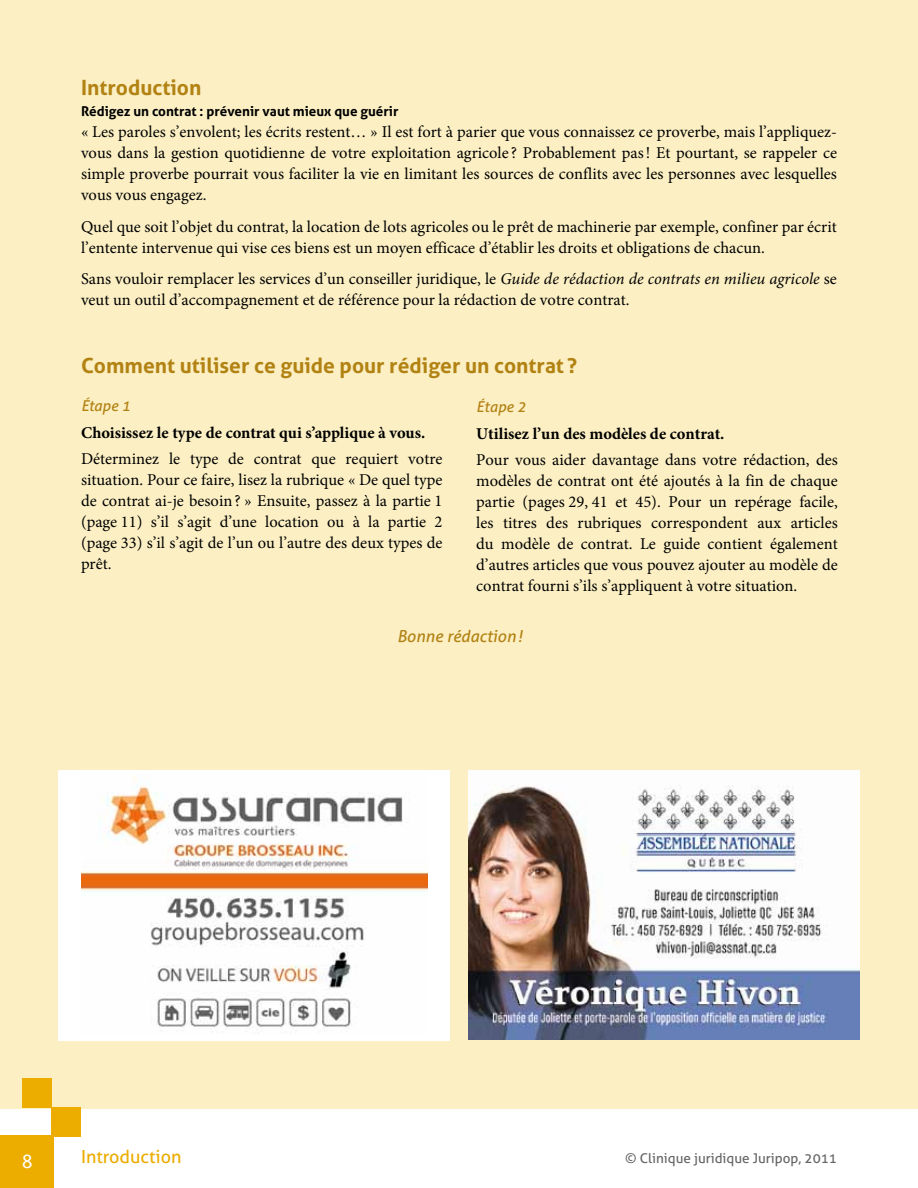
<style>
.page{position:relative;width:918px;height:1188px;background:#fff}
.page>*{position:absolute;margin:0;border:0;box-sizing:border-box;transform-origin:0 0}
.t1{font:700 21px "Aller";color:#b28213}
.t2{font:18px "Aller";color:#ecac00}
.t3{font:18px "Mangal";color:#fff}
.t4{font:16.5px/21px "Minion Pro";color:#000;text-align:justify}
.t5{font:700 16.5px "Minion Pro";color:#000}
.t6{font:italic 16.5px "Aller";color:#b28213}
.t7{font:italic 15px "Aller";color:#b28213}
.t8{font:700 13.5px "Aller";color:#000}
.t9{font:13.5px "Aller";color:#646567}
.s1{font-style:italic}
</style>
<div class="page">
<div style="left:0;top:0;width:918px;height:1108px;background:#fbefc3"></div>
<div style="left:0;top:1135px;width:53px;height:53px;background:#ecac00"></div>
<div style="left:52px;top:1107px;width:29px;height:29px;background:#ecac00"></div>
<div style="left:22px;top:1079px;width:30px;height:29px;background:#ecac00"></div>
<div style="left:58px;top:770px;width:392px;height:270px;background:#fff"></div>
<img style="left:81px;top:777px;width:346px;height:257px">
<img style="left:468px;top:770px;width:391px;height:270px">
<p class="t1" style="left:81px;top:75px;width:122px">Introduction</p>
<p class="t8" style="left:81px;top:103px;width:319px">Rédigez un contrat : prévenir vaut mieux que guérir</p>
<p class="t4" style="left:81px;top:122px;width:758px">« Les paroles s’envolent; les écrits restent… » Il est fort à parier que vous connaissez ce proverbe, mais l’appliquez&shy;vous dans la gestion quotidienne de votre exploitation agricole ? Probablement pas! Et pourtant, se rappeler ce simple proverbe pourrait vous faciliter la vie en limitant les sources de conflits avec les personnes avec lesquelles vous vous engagez.</p>
<p class="t4" style="left:81px;top:216px;width:757px">Quel que soit l’objet du contrat, la location de lots agricoles ou le prêt de machinerie par exemple, confiner par écrit l’entente intervenue qui vise ces biens est un moyen efficace d’établir les droits et obligations de chacun.</p>
<p class="t4" style="left:81px;top:269px;width:757px">Sans vouloir remplacer les services d’un conseiller juridique, le <span class="s1">Guide de rédaction de contrats en milieu agricole</span> se veut un outil d’accompagnement et de référence pour la rédaction de votre contrat.</p>
<p class="t1" style="left:81px;top:352px;width:498px">Comment utiliser ce guide pour rédiger un contrat ?</p>
<p class="t7" style="left:81px;top:397px;width:51px">Étape 1</p>
<p class="t5" style="left:81px;top:421px;width:346px">Choisissez le type de contrat qui s’applique à vous.</p>
<p class="t4" style="left:81px;top:448px;width:363px">Déterminez le type de contrat que requiert votre situation. Pour ce faire, lisez la rubrique « De quel type de contrat ai-je besoin? » Ensuite, passez à la partie 1 (page 11) s’il s’agit d’une location ou à la partie 2 (page 33) s’il s’agit de l’un ou l’autre des deux types de prêt.</p>
<p class="t7" style="left:476px;top:398px;width:51px">Étape 2</p>
<p class="t5" style="left:476px;top:422px;width:250px">Utilisez l’un des modèles de contrat.</p>
<p class="t4" style="left:476px;top:449px;width:363px">Pour vous aider davantage dans votre rédaction, des modèles de contrat ont été ajoutés à la fin de chaque partie (pages 29, 41 et 45). Pour un repérage facile, les titres des rubriques correspondent aux articles du modèle de contrat. Le guide contient également d’autres articles que vous pouvez ajouter au modèle de contrat fourni s’ils s’appliquent à votre situation.</p>
<p class="t6" style="left:397px;top:626px;width:127px">Bonne rédaction!</p>
<p class="t3" style="left:22px;top:1151px;width:12px">8</p>
<p class="t2" style="left:81px;top:1146px;width:102px">Introduction</p>
<p class="t9" style="left:625px;top:1150px;width:213px">© Clinique juridique Juripop, 2011</p>
</div>
